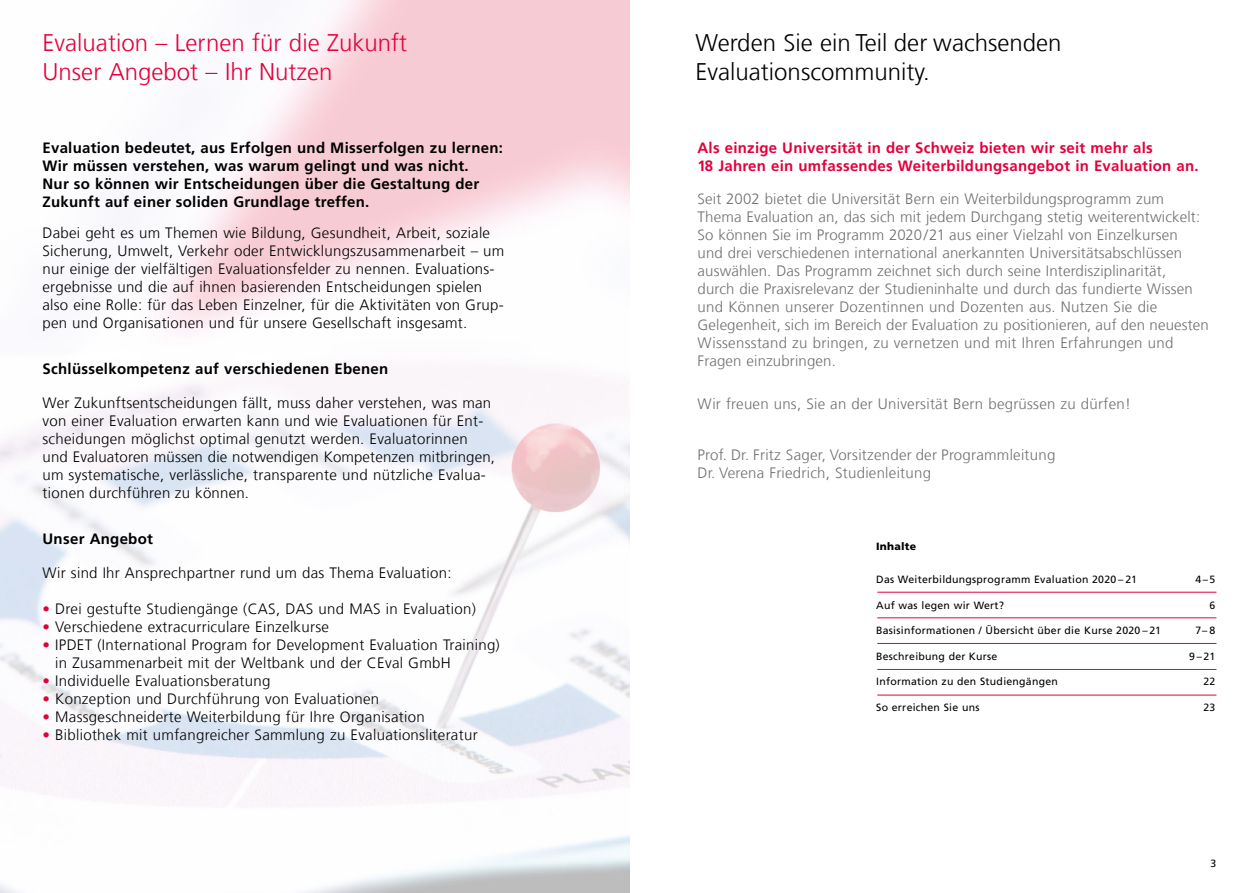
<style>
.page{position:relative;width:1259px;height:893px;background:#fff}
.page>*{position:absolute;margin:0;border:0;box-sizing:border-box;transform-origin:0 0}
.t1{font:300 24px/28.5px "Frutiger LT Com";color:#e4003c}
.t2{font:300 24px/28.5px "Frutiger LT Com";color:#000}
.t3{font:300 15px/18px "Frutiger LT Com";letter-spacing:.015em;color:#000}
.t4{font:300 15px/18px "Frutiger LT Com";letter-spacing:.01em;color:#706f6f}
.t5{font:700 15px/18px "Frutiger LT Com";letter-spacing:.015em;color:#000}
.t6{font:700 15px/18px "Frutiger LT Com";letter-spacing:.015em;color:#e4003c}
.t7{font:10.5px "Frutiger LT Com";letter-spacing:.025em;color:#000}
.t8{font:900 10.5px "Frutiger LT Com";letter-spacing:.025em;color:#000}
.s1{color:#e4003c}
</style>
<div class="page">
<hr style="left:877px;top:592px;width:339px;height:1px;background:#e4003c">
<hr style="left:877px;top:669px;width:339px;height:1px;background:#e4003c">
<hr style="left:877px;top:618px;width:339px;height:1px;background:#e4003c">
<hr style="left:877px;top:695px;width:339px;height:1px;background:#e4003c">
<hr style="left:877px;top:643px;width:339px;height:1px;background:#e4003c">
<img style="left:0;top:0;width:630px;height:893px">
<h1 class="t1" style="left:43px;top:29px;width:366px">Evaluation – Lernen für die Zukunft<br>Unser Angebot – Ihr Nutzen</h1>
<p class="t5" style="left:43px;top:139px;width:462px">Evaluation bedeutet, aus Erfolgen und Misserfolgen zu lernen:<br>Wir müssen verstehen, was warum gelingt und was nicht.<br>Nur so können wir Entscheidungen über die Gestaltung der Zukunft auf einer soliden Grundlage treffen.</p>
<p class="t3" style="left:43px;top:224px;width:463px">Dabei geht es um Themen wie Bildung, Gesundheit, Arbeit, soziale Sicherung, Umwelt, Verkehr oder Entwicklungszusammenarbeit – um nur einige der vielfältigen Evaluationsfelder zu nennen. Evaluations&shy;ergebnisse und die auf ihnen basierenden Entscheidungen spielen also eine Rolle: für das Leben Einzelner, für die Aktivitäten von Grup&shy;pen und Organisationen und für unsere Gesellschaft insgesamt.</p>
<p class="t5" style="left:43px;top:360px;width:347px">Schlüsselkompetenz auf verschiedenen Ebenen</p>
<p class="t3" style="left:43px;top:394px;width:454px">Wer Zukunftsentscheidungen fällt, muss daher verstehen, was man von einer Evaluation erwarten kann und wie Evaluationen für Ent&shy;scheidungen möglichst optimal genutzt werden. Evaluatorinnen und Evaluatoren müssen die notwendigen Kompetenzen mitbringen, um systematische, verlässliche, transparente und nützliche Evalua&shy;tionen durchführen zu können.</p>
<p class="t5" style="left:43px;top:530px;width:112px">Unser Angebot</p>
<p class="t3" style="left:43px;top:564px;width:410px">Wir sind Ihr Ansprechpartner rund um das Thema Evaluation:</p>
<p class="t3" style="left:43px;top:600px;width:435px"><span class="s1">•</span> Drei gestufte Studiengänge (CAS, DAS und MAS in Evaluation)</p>
<p class="t3" style="left:43px;top:618px;width:288px"><span class="s1">•</span> Verschiedene extracurriculare Einzelkurse</p>
<p class="t3" style="left:55px;top:636px;width:446px;text-indent:-13px"><span class="s1">•</span> IPDET (International Program for Development Evaluation Training) in Zusammenarbeit mit der Weltbank und der CEval GmbH</p>
<p class="t3" style="left:43px;top:672px;width:229px"><span class="s1">•</span> Individuelle Evaluationsberatung</p>
<p class="t3" style="left:43px;top:690px;width:338px"><span class="s1">•</span> Konzeption und Durchführung von Evaluationen</p>
<p class="t3" style="left:43px;top:708px;width:384px"><span class="s1">•</span> Massgeschneiderte Weiterbildung für Ihre Organisation</p>
<p class="t3" style="left:43px;top:726px;width:437px"><span class="s1">•</span> Bibliothek mit umfangreicher Sammlung zu Evaluationsliteratur</p>
<h1 class="t2" style="left:695px;top:29px;width:368px">Werden Sie ein Teil der wachsenden<br>Evaluationscommunity.</h1>
<p class="t6" style="left:697px;top:139px;width:502px">Als einzige Universität in der Schweiz bieten wir seit mehr als<br>18 Jahren ein umfassendes Weiterbildungsangebot in Evaluation an.</p>
<p class="t4" style="left:697px;top:190px;width:513px">Seit 2002 bietet die Universität Bern ein Weiterbildungsprogramm zum Thema Evaluation an, das sich mit jedem Durchgang stetig weiterentwickelt:<br>So können Sie im Programm 2020/21 aus einer Vielzahl von Einzelkursen<br>und drei verschiedenen international anerkannten Universitätsabschlüssen auswählen. Das Programm zeichnet sich durch seine Interdisziplinarität,<br>durch die Praxisrelevanz der Studieninhalte und durch das fundierte Wissen und Können unserer Dozentinnen und Dozenten aus. Nutzen Sie die Gelegenheit, sich im Bereich der Evaluation zu positionieren, auf den neuesten Wissensstand zu bringen, zu vernetzen und mit Ihren Erfahrungen und Fragen einzubringen.</p>
<p class="t4" style="left:697px;top:395px;width:435px">Wir freuen uns, Sie an der Universität Bern begrüssen zu dürfen!</p>
<p class="t4" style="left:697px;top:446px;width:359px">Prof. Dr. Fritz Sager, Vorsitzender der Programmleitung<br>Dr. Verena Friedrich, Studienleitung</p>
<p class="t8" style="left:876px;top:540px;width:42px">Inhalte</p>
<p class="t7" style="left:876px;top:573px;width:262px">Das Weiterbildungsprogramm Evaluation 2020 – 21</p>
<p class="t7" style="left:1195px;top:573px;width:21px">4–5</p>
<p class="t7" style="left:876px;top:599px;width:129px">Auf was legen wir Wert?</p>
<p class="t7" style="left:1209px;top:599px;width:7px">6</p>
<p class="t7" style="left:876px;top:624px;width:286px">Basisinformationen / Übersicht über die Kurse 2020 – 21</p>
<p class="t7" style="left:1195px;top:624px;width:21px">7–8</p>
<p class="t7" style="left:876px;top:650px;width:123px">Beschreibung der Kurse</p>
<p class="t7" style="left:1189px;top:650px;width:28px">9–21</p>
<p class="t7" style="left:876px;top:675px;width:183px">Information zu den Studiengängen</p>
<p class="t7" style="left:1203px;top:675px;width:13px">22</p>
<p class="t7" style="left:876px;top:701px;width:105px">So erreichen Sie uns</p>
<p class="t7" style="left:1203px;top:701px;width:13px">23</p>
<p class="t7" style="left:1210px;top:858px;width:7px">3</p>
</div>
